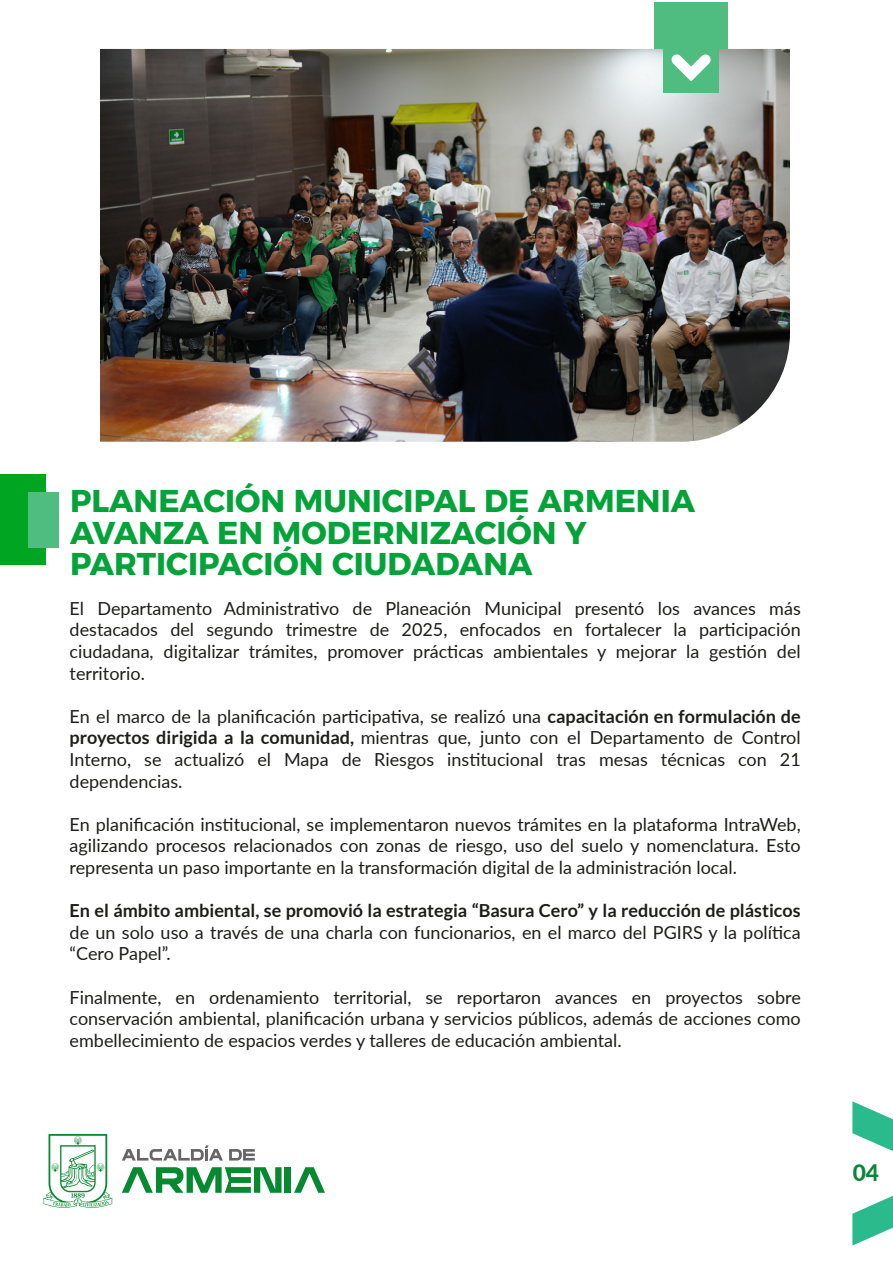
<style>
.page{position:relative;width:893px;height:1263px;background:#fff}
.page>*{position:absolute;margin:0;border:0;box-sizing:border-box;transform-origin:0 0}
.t1{font:700 31.5px/31.5px "Alexandria";color:#04a339}
.t2{font:800 22.8px "Lato";color:#078838}
.t3{font:18px/21.6px "Lato";color:#1d1d1b;text-align:justify}
.t4{font:700 18px "Lato";color:#1d1d1b}
.s1{font-weight:700}
</style>
<div class="page">
<svg style="left:122px;top:1167px;width:159px;height:26px"></svg>
<div style="left:285px;top:1167px;width:6px;height:26px;background:#078930"></div>
<svg style="left:294px;top:1167px;width:31px;height:26px"></svg>
<svg style="left:122px;top:1145px;width:101px;height:15px"></svg>
<svg style="left:229px;top:1149px;width:26px;height:11px"></svg>
<svg style="left:43px;top:1134px;width:69px;height:74px"></svg>
<svg style="left:852px;top:1101px;width:40px;height:144px"></svg>
<div style="left:654px;top:3px;width:74px;height:228px;background:#4fbd7f"></div>
<img style="left:100px;top:49px;width:690px;height:393px">
<div style="left:663px;top:37px;width:56px;height:56px;background:#4fbd7f"></div>
<svg style="left:662px;top:49px;width:58px;height:40px"></svg>
<div style="left:0;top:475px;width:45px;height:90px;background:#00a622"></div>
<div style="left:28px;top:492px;width:31px;height:56px;background:#4fbd7f"></div>
<h1 class="t1" style="left:70px;top:486px;width:627px">PLANEACIÓN MUNICIPAL DE ARMENIA<br>AVANZA EN MODERNIZACIÓN Y<br>PARTICIPACIÓN CIUDADANA</h1>
<p class="t3" style="left:70px;top:597px;width:733px">El Departamento Administrativo de Planeación Municipal presentó los avances más destacados del segundo trimestre de 2025, enfocados en fortalecer la participación ciudadana, digitalizar trámites, promover prácticas ambientales y mejorar la gestión del territorio.</p>
<p class="t3" style="left:70px;top:705px;width:733px">En el marco de la planificación participativa, se realizó una <span class="s1">capacitación en formulación de proyectos dirigida a la comunidad,</span> mientras que, junto con el Departamento de Control Interno, se actualizó el Mapa de Riesgos institucional tras mesas técnicas con 21 dependencias.</p>
<p class="t3" style="left:70px;top:813px;width:733px">En planificación institucional, se implementaron nuevos trámites en la plataforma IntraWeb, agilizando procesos relacionados con zonas de riesgo, uso del suelo y nomenclatura. Esto representa un paso importante en la transformación digital de la administración local.</p>
<p class="t4" style="left:70px;top:900px;width:732px">En el ámbito ambiental, se promovió la estrategia “Basura Cero” y la reducción de plásticos</p>
<p class="t3" style="left:70px;top:921px;width:733px">de un solo uso a través de una charla con funcionarios, en el marco del PGIRS y la política “Cero Papel”.</p>
<p class="t3" style="left:70px;top:985px;width:733px">Finalmente, en ordenamiento territorial, se reportaron avances en proyectos sobre conservación ambiental, planificación urbana y servicios públicos, además de acciones como embellecimiento de espacios verdes y talleres de educación ambiental.</p>
<p class="t2" style="left:853px;top:1156px;width:28px">04</p>
</div>
